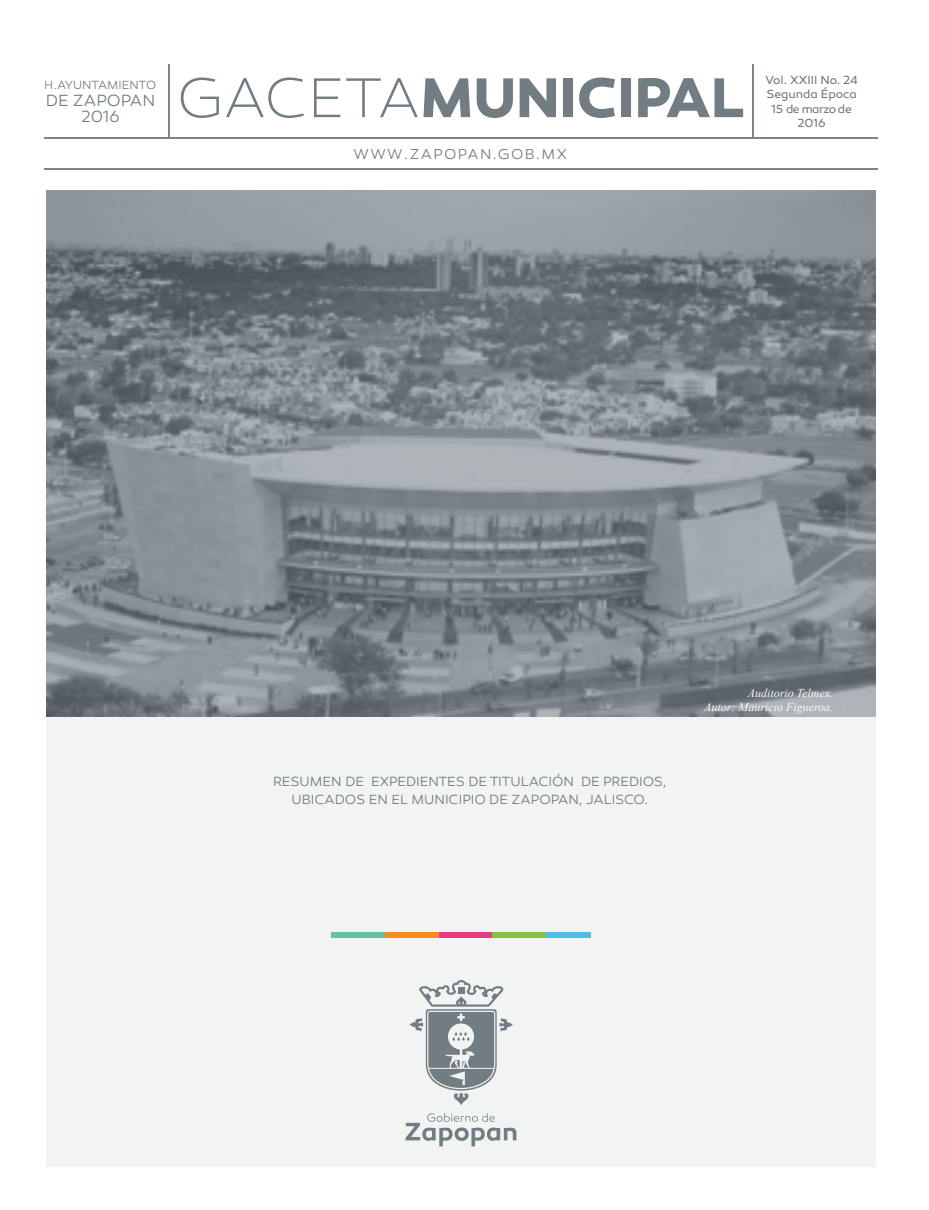
<style>
.page{position:relative;width:929px;height:1210px;background:#fff}
.page>*{position:absolute;margin:0;border:0;box-sizing:border-box;transform-origin:0 0}
.t1{font:700 57px "Canaro";color:#717d83}
.t2{font:300 16.5px/16.5px "Canaro";letter-spacing:-.005em;color:#717d83;text-align:center}
.t3{font:300 14.7px "Canaro";letter-spacing:.1em;color:#717d83}
.t4{font:300 13.5px "Canaro";letter-spacing:-.005em;color:#6f7980}
.t5{font:italic 12px "Times New Roman";color:#fff}
.t6{font:12px/14.4px "Canaro";letter-spacing:-.005em;color:#6f7980}
.t7{font:300 12px "Canaro";letter-spacing:-.005em;color:#717d83}
.t8{font:12px "Canaro";letter-spacing:-.04em;color:#6f7980}
.s1{font-weight:200}
</style>
<div class="page">
<div style="left:46px;top:640px;width:829px;height:526px;background:#f2f3f3"></div>
<svg style="left:409px;top:980px;width:104px;height:124px"></svg>
<svg style="left:405px;top:1113px;width:111px;height:33px"></svg>
<div style="left:438px;top:931px;width:54px;height:6px;background:#eb3b80"></div>
<div style="left:385px;top:931px;width:53px;height:6px;background:#f28e1f"></div>
<div style="left:331px;top:931px;width:54px;height:6px;background:#66c1a1"></div>
<div style="left:546px;top:931px;width:45px;height:6px;background:#4dbee7"></div>
<div style="left:492px;top:931px;width:54px;height:6px;background:#86c23f"></div>
<hr style="left:44px;top:137px;width:833px;height:2px;background:#7c858c">
<hr style="left:44px;top:168px;width:833px;height:2px;background:#7c858c">
<hr style="left:168px;top:64px;width:2px;height:74px;background:#7c858c">
<hr style="left:751px;top:64px;width:2px;height:74px;background:#7c858c">
<img style="left:46px;top:190px;width:829px;height:526px">
<p class="t7" style="left:45px;top:78px;width:113px">H.AYUNTAMIENTO</p>
<p class="t2" style="left:46px;top:92px;width:111px">DE ZAPOPAN<br>2016</p>
<p class="t1" style="left:177px;top:62px;width:569px"><span class="s1">GACETA</span>MUNICIPAL</p>
<p class="t3" style="left:353px;top:145px;width:215px">WWW.ZAPOPAN.GOB.MX</p>
<p class="t6" style="left:765px;top:73px;width:94px">Vol. XXIII No. 24<br>Segunda Época</p>
<p class="t8" style="left:771px;top:102px;width:83px">15 de marzo de</p>
<p class="t6" style="left:797px;top:116px;width:30px">2016</p>
<p class="t4" style="left:273px;top:773px;width:395px">RESUMEN DE EXPEDIENTES DE TITULACIÓN DE PREDIOS,</p>
<p class="t4" style="left:291px;top:791px;width:358px">UBICADOS EN EL MUNICIPIO DE ZAPOPAN, JALISCO.</p>
<p class="t5" style="left:747px;top:684px;width:87px">Auditorio Telmex.</p>
<p class="t5" style="left:704px;top:698px;width:131px">Autor: Mauricio Figueroa.</p>
</div>
